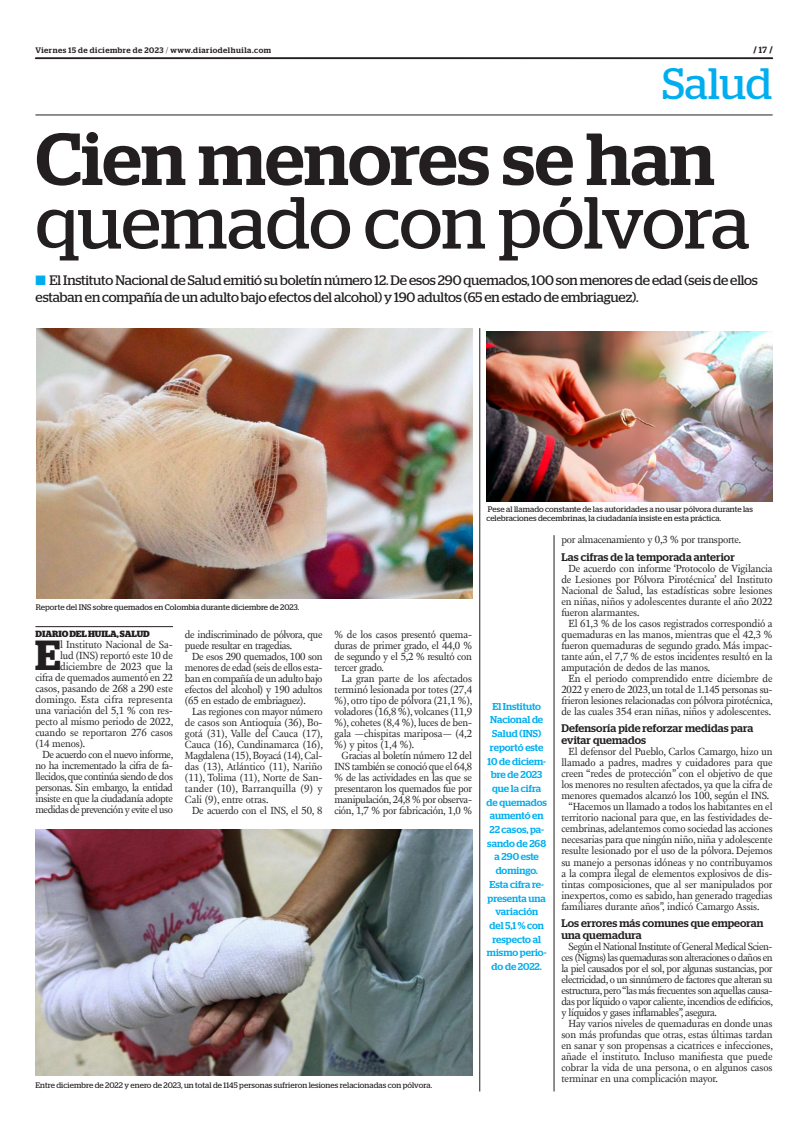
<style>
.page{position:relative;width:801px;height:1134px;background:#fff}
.page>*{position:absolute;margin:0;border:0;box-sizing:border-box;transform-origin:0 0}
.TITULO{font:73.6px/63.6px "Stag";letter-spacing:-.005em;color:#231f20}
.t1{font:43.9px "Stag";color:#00aeef}
.TEXTO_UNO{font:600 42px "Stag";color:#231f20}
.SUMARIO{font:13.7px/16.5px "Stag";letter-spacing:-.01em;color:#231f20}
.INTERTITULO{font:500 11px/12px "Stag";letter-spacing:.01em;color:#231f20}
.TEXTO{font:10.6px/11px "New Fournier BP";letter-spacing:-.025em;color:#231f20;text-align:justify}
.TEXTO_UNO-2{font:10.6px "New Fournier BP";letter-spacing:-.01em;color:#231f20}
.TEXTO_UNO-3{font:10.6px "New Fournier BP";letter-spacing:.01em;color:#231f20}
.DESTACADO_AZUL{font:500 10px/13.7px "Stag";color:#00aeef;text-align:center}
.CREDITO_1{font:700 9px "Stag";color:#231f20}
.PIE_DE_FOTO{font:8px/9px "Stag";letter-spacing:.005em;color:#231f20}
.t2{font:500 8px "Stag";letter-spacing:.065em;color:#231f20}
.s1{font-weight:300}
.s2{font-weight:500}
.s3{color:#00aeef}
</style>
<div class="page">
<svg style="left:35px;top:58px;width:738px;height:1px"></svg>
<hr style="left:35px;top:115px;width:737px;height:1px;background:#231f20">
<img style="left:36px;top:328px;width:437px;height:270px">
<img style="left:486px;top:331px;width:286px;height:170px">
<img style="left:36px;top:830px;width:436px;height:245px">
<hr style="left:35px;top:626px;width:138px;height:1px;background:#231f20">
<hr style="left:479px;top:328px;width:1px;height:763px;background:#231f20">
<hr style="left:554px;top:535px;width:1px;height:556px;background:#231f20">
<p class="t2" style="left:35px;top:45px;width:237px">Viernes 15 de diciembre de 2023 <span class="s1">/</span> www.diariodelhuila.com</p>
<p class="CREDITO_1" style="left:753px;top:45px;width:21px">/ <span class="s2">17</span> /</p>
<p class="t1" style="left:662px;top:59px;width:112px">Salud</p>
<p class="TITULO" style="left:36px;top:127px;width:716px"><span class="s2">Cien menores se han </span>quemado con pólvora</p>
<p class="SUMARIO" style="left:36px;top:272px;width:724px"><span class="s3">■</span> El Instituto Nacional de Salud emitió su boletín número 12. De esos 290 quemados, 100 son menores de edad (seis de ellos estaban en compañía de un adulto bajo efectos del alcohol) y 190 adultos (65 en estado de embriaguez).</p>
<p class="PIE_DE_FOTO" style="left:36px;top:602px;width:265px">Reporte del INS sobre quemados en Colombia durante diciembre de 2023.</p>
<p class="CREDITO_1" style="left:36px;top:628px;width:116px">DIARIO DEL HUILA, SALUD</p>
<p class="TEXTO_UNO" style="left:35px;top:630px;width:27px">E</p>
<p class="TEXTO_UNO-2" style="left:60px;top:637px;width:114px">l Instituto Nacional de Sa-</p>
<p class="TEXTO_UNO-2" style="left:60px;top:648px;width:114px">lud (INS) reportó este 10 de</p>
<p class="TEXTO_UNO-2" style="left:60px;top:659px;width:114px">diciembre de 2023 que la</p>
<p class="TEXTO_UNO-2" style="left:35px;top:670px;width:139px">cifra de quemados aumentó en 22</p>
<p class="TEXTO_UNO-2" style="left:35px;top:681px;width:139px">casos, pasando de 268 a 290 este</p>
<p class="TEXTO_UNO-3" style="left:35px;top:692px;width:139px">domingo. Esta cifra representa</p>
<p class="TEXTO_UNO-2" style="left:35px;top:703px;width:139px">una variación del 5,1 % con res-</p>
<p class="TEXTO_UNO-2" style="left:35px;top:714px;width:140px">pecto al mismo periodo de 2022,</p>
<p class="TEXTO_UNO-2" style="left:35px;top:725px;width:139px">cuando se reportaron 276 casos</p>
<p class="TEXTO_UNO-2" style="left:35px;top:736px;width:51px">(14 menos).</p>
<p class="TEXTO" style="left:35px;top:749px;width:140px;text-indent:7px">De acuerdo con el nuevo informe, no ha incrementado la cifra de fa&shy;llecidos, que continúa siendo de dos personas. Sin embargo, la entidad insiste en que la ciudadanía adopte medidas de prevención y evite el uso</p>
<p class="TEXTO" style="left:185px;top:628px;width:139px">de indiscriminado de pólvora, que puede resultar en tragedias.</p>
<p class="TEXTO" style="left:185px;top:650px;width:139px;text-indent:7px">De esos 290 quemados, 100 son menores de edad (seis de ellos esta&shy;ban en compañía de un adulto bajo efectos del alcohol) y 190 adultos (65 en estado de embriaguez).</p>
<p class="TEXTO" style="left:185px;top:705px;width:140px;text-indent:7px">Las regiones con mayor número de casos son Antioquia (36), Bo&shy;gotá (31), Valle del Cauca (17), Cauca (16), Cundinamarca (16), Magdalena (15), Boyacá (14), Cal&shy;das (13), Atlántico (11), Nariño (11), Tolima (11), Norte de San&shy;tander (10), Barranquilla (9) y Cali (9), entre otras.</p>
<p class="TEXTO" style="left:192px;top:804px;width:132px">De acuerdo con el INS, el 50, 8</p>
<p class="TEXTO" style="left:334px;top:628px;width:139px">% de los casos presentó quema&shy;duras de primer grado, el 44,0 % de segundo y el 5,2 % resultó con tercer grado.</p>
<p class="TEXTO" style="left:334px;top:672px;width:140px;text-indent:7px">La gran parte de los afectados terminó lesionada por totes (27,4 %), otro tipo de pólvora (21,1 %), voladores (16,8 %), volcanes (11,9 %), cohetes (8,4 %), luces de ben&shy;gala —chispitas mariposa— (4,2 %) y pitos (1,4 %).</p>
<p class="TEXTO" style="left:334px;top:749px;width:139px;text-indent:7px">Gracias al boletín número 12 del INS también se conoció que el 64,8 % de las actividades en las que se presentaron los quemados fue por manipulación, 24,8 % por observa&shy;ción, 1,7 % por fabricación, 1,0 %</p>
<p class="PIE_DE_FOTO" style="left:35px;top:1081px;width:398px">Entre diciembre de 2022 y enero de 2023, un total de 1145 personas sufrieron lesiones relacionadas con pólvora.</p>
<p class="PIE_DE_FOTO" style="left:486px;top:505px;width:268px">Pese al llamado constante de las autoridades a no usar pólvora durante las celebraciones decembrinas, la ciudadanía insiste en esta práctica.</p>
<p class="DESTACADO_AZUL" style="left:486px;top:699px;width:62px">El Instituto<br>Nacional de<br>Salud (INS) reportó este<br>10 de diciem&shy;bre de 2023 que la cifra de quemados aumentó en<br>22 casos, pa&shy;sando de 268 a 290 este domingo.<br>Esta cifra re&shy;presenta una variación<br>del 5,1 % con respecto al mismo perio&shy;do de 2022.</p>
<p class="TEXTO" style="left:561px;top:534px;width:181px">por almacenamiento y 0,3 % por transporte.</p>
<p class="INTERTITULO" style="left:561px;top:551px;width:175px">Las cifras de la temporada anterior</p>
<p class="TEXTO" style="left:561px;top:563px;width:213px;text-indent:7px">De acuerdo con informe ‘Protocolo de Vigilancia de Lesiones por Pólvora Pirotécnica’ del Instituto Nacional de Salud, las estadísticas sobre lesiones en niñas, niños y adolescentes durante el año 2022 fueron alarmantes.</p>
<p class="TEXTO" style="left:561px;top:618px;width:213px;text-indent:7px">El 61,3 % de los casos registrados correspondió a quemaduras en las manos, mientras que el 42,3 % fueron quemaduras de segundo grado. Más impac&shy;tante aún, el 7,7 % de estos incidentes resultó en la amputación de dedos de las manos.</p>
<p class="TEXTO" style="left:561px;top:673px;width:213px;text-indent:7px">En el periodo comprendido entre diciembre de 2022 y enero de 2023, un total de 1.145 personas su&shy;frieron lesiones relacionadas con pólvora pirotécnica, de las cuales 354 eran niñas, niños y adolescentes.</p>
<p class="INTERTITULO" style="left:561px;top:722px;width:193px">Defensoría pide reforzar medidas para evitar quemados</p>
<p class="TEXTO" style="left:561px;top:746px;width:213px;text-indent:7px">El defensor del Pueblo, Carlos Camargo, hizo un llamado a padres, madres y cuidadores para que creen “redes de protección” con el objetivo de que los menores no resulten afectados, ya que la cifra de menores quemados alcanzó los 100, según el INS.</p>
<p class="TEXTO" style="left:561px;top:801px;width:213px;text-indent:7px">“Hacemos un llamado a todos los habitantes en el territorio nacional para que, en las festividades de&shy;cembrinas, adelantemos como sociedad las acciones necesarias para que ningún niño, niña y adolescente resulte lesionado por el uso de la pólvora. Dejemos su manejo a personas idóneas y no contribuyamos a la compra ilegal de elementos explosivos de dis&shy;tintas composiciones, que al ser manipulados por inexpertos, como es sabido, han generado tragedias familiares durante años”, indicó Camargo Assis.</p>
<p class="INTERTITULO" style="left:561px;top:917px;width:204px">Los errores más comunes que empeoran una quemadura</p>
<p class="TEXTO" style="left:561px;top:941px;width:213px;text-indent:7px">Según el National Institute of General Medical Scien&shy;ces (Nigms) las quemaduras son alteraciones o daños en la piel causados por el sol, por algunas sustancias, por electricidad, o un sinnúmero de factores que alteran su estructura, pero “las más frecuentes son aquellas causa&shy;das por líquido o vapor caliente, incendios de edificios, y líquidos y gases inflamables”, asegura.</p>
<p class="TEXTO" style="left:561px;top:1018px;width:213px;text-indent:7px">Hay varios niveles de quemaduras en donde unas son más profundas que otras, estas últimas tardan en sanar y son propensas a cicatrices e infecciones, añade el instituto. Incluso manifiesta que puede cobrar la vida de una persona, o en algunos casos terminar en una complicación mayor.</p>
</div>
